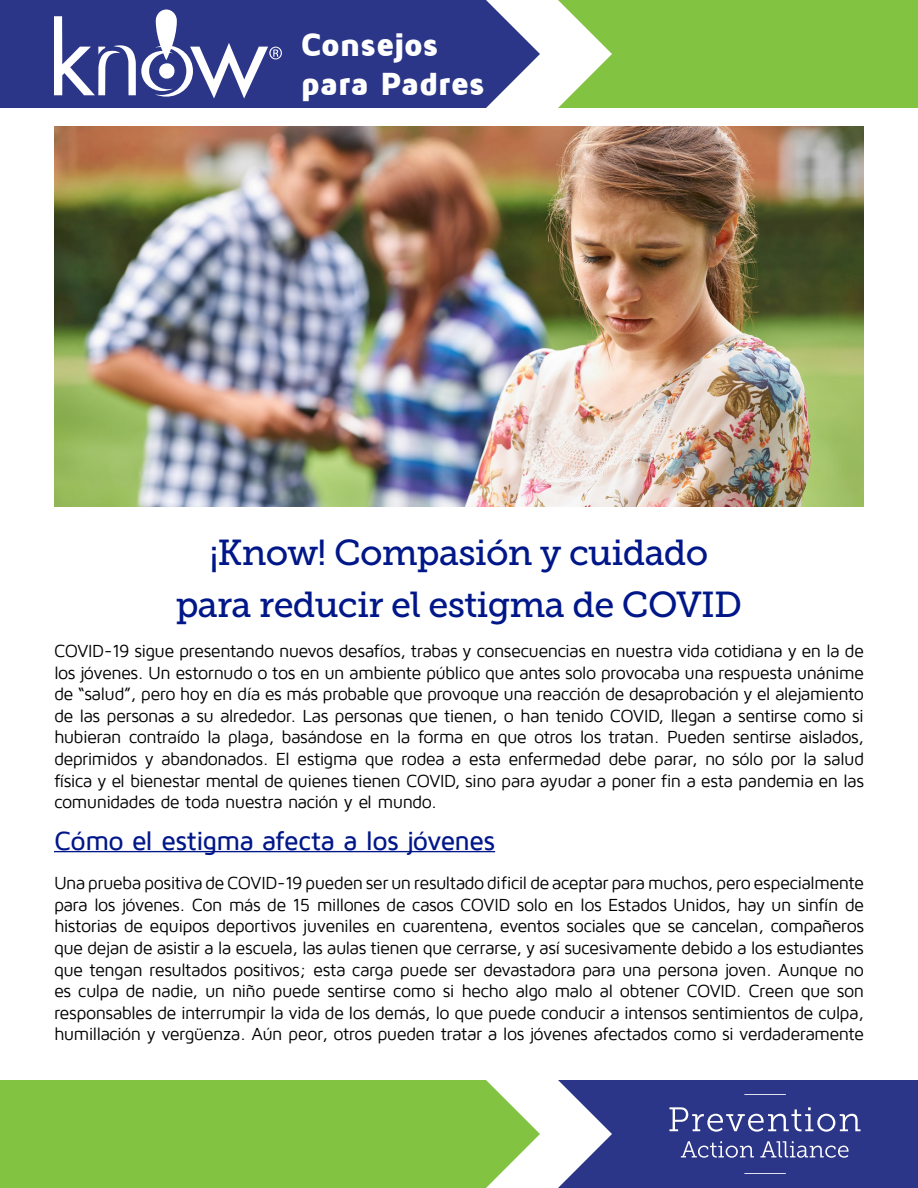
<style>
.page{position:relative;width:918px;height:1188px;background:#fff}
.page>*{position:absolute;margin:0;border:0;box-sizing:border-box;transform-origin:0 0}
.t1{font:36px/52.2px "Museo Slab 500";letter-spacing:-.02em;color:#001789;text-align:center}
.t2{font:900 33px/39.6px "Maven Pro";letter-spacing:-.015em;color:#fff}
.t3{font:500 27px "Maven Pro";letter-spacing:-.03em;color:#001789}
.t4{font:18px/21.6px "Maven Pro";letter-spacing:-.035em;color:#000;text-align:justify}
</style>
<div class="page">
<div style="left:0;top:1080px;width:540px;height:108px;background:#82c341"></div>
<svg style="left:0;top:0;width:540px;height:108px;background:#3b4490"></svg>
<svg style="left:558px;top:0;width:360px;height:108px;background:#8cc851"></svg>
<svg style="left:558px;top:1080px;width:360px;height:108px;background:#444c95"></svg>
<hr style="left:744px;top:1094px;width:42px;height:1px;background:#fff">
<hr style="left:744px;top:1173px;width:42px;height:1px;background:#fff">
<svg style="left:54px;top:10px;width:228px;height:88px"></svg>
<hr style="left:54px;top:851px;width:441px;height:1px;background:#001789">
<img style="left:54px;top:127px;width:810px;height:380px">
<h2 class="t2" style="left:300px;top:25px;width:186px">Consejos para Padres</h2>
<h1 class="t1" style="left:176px;top:527px;width:568px">¡Know! Compasión y cuidado para reducir el estigma de COVID</h1>
<p class="t4" style="left:54px;top:640px;width:812px">COVID-19 sigue presentando nuevos desafíos, trabas y consecuencias en nuestra vida cotidiana y en la de los jóvenes. Un estornudo o tos en un ambiente público que antes solo provocaba una respuesta unánime de “salud”, pero hoy en día es más probable que provoque una reacción de desaprobación y el alejamiento de las personas a su alrededor. Las personas que tienen, o han tenido COVID, llegan a sentirse como si hubieran contraído la plaga, basándose en la forma en que otros los tratan. Pueden sentirse aislados, deprimidos y abandonados. El estigma que rodea a esta enfermedad debe parar, no sólo por la salud física y el bienestar mental de quienes tienen COVID, sino para ayudar a poner fin a esta pandemia en las comunidades de toda nuestra nación y el mundo.</p>
<h3 class="t3" style="left:54px;top:826px;width:443px">Cómo el estigma afecta a los jóvenes</h3>
<p class="t4" style="left:54px;top:873px;width:812px">Una prueba positiva de COVID-19 pueden ser un resultado dificil de aceptar para muchos, pero especialmente para los jóvenes. Con más de 15 millones de casos COVID solo en los Estados Unidos, hay un sinfín de historias de equipos deportivos juveniles en cuarentena, eventos sociales que se cancelan, compañeros que dejan de asistir a la escuela, las aulas tienen que cerrarse, y así sucesivamente debido a los estudiantes que tengan resultados positivos; esta carga puede ser devastadora para una persona joven. Aunque no es culpa de nadie, un niño puede sentirse como si hecho algo malo al obtener COVID. Creen que son responsables de interrumpir la vida de los demás, lo que puede conducir a intensos sentimientos de culpa, humillación y vergüenza. Aún peor, otros pueden tratar a los jóvenes afectados como si verdaderamente</p>
</div>
